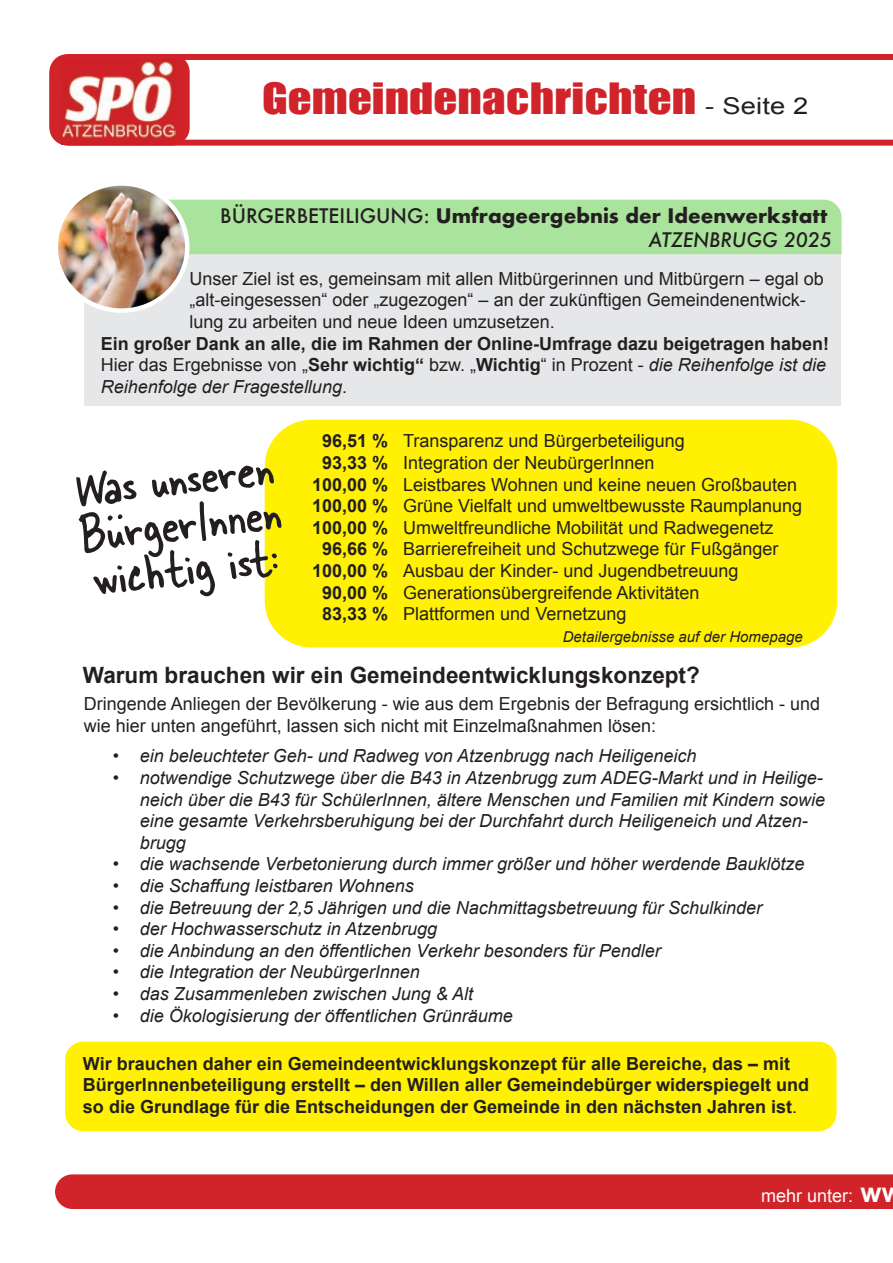
<style>
.page{position:relative;width:893px;height:1263px;background:#fff}
.page>*{position:absolute;margin:0;border:0;box-sizing:border-box;transform-origin:0 0}
.t1{font:57px/45px "Skippy Sharp";color:#231f20;text-align:justify}
.t2{font:39.6px "Impact";letter-spacing:.005em;color:#d1232a;scale:1.18 1}
.t3{font:700 22.5px "Arial";color:#231f20}
.t4{font:700 19.5px/23.4px "Futura";color:#231f20;text-align:right}
.t5{font:italic 18px/21.6px "Arial";color:#231f20}
.t6{font:18px/21.6px "Arial";color:#231f20}
.t7{font:700 18px/21.6px "Arial";color:#231f20}
.t8{font:18px "Arial";color:#fff}
.t9{font:italic 15px "Arial";color:#231f20}
.s1{font-family:"Arial";font-size:23.1px;color:#231f20}
.s2{font-weight:500}
.s3{font-weight:500;font-style:italic}
.s4{font-weight:400}
.s5{font-weight:400;font-style:italic}
.s6{font-weight:700;font-size:27px}
</style>
<div class="page">
<div style="left:65px;top:1042px;width:772px;height:89px;background:#fff101;border-radius:18px"></div>
<div style="left:265px;top:420px;width:572px;height:227px;background:#fff101;border-radius:47px"></div>
<svg style="left:59px;top:54px;width:834px;height:92px"></svg>
<div style="left:49px;top:54px;width:141px;height:92px;background:#d1232a;border-radius:18px"></div>
<img style="left:61px;top:58px;width:114px;height:81px">
<div style="left:55px;top:1174px;width:838px;height:35px;background:#d1232a"></div>
<div style="left:84px;top:247px;width:756px;height:159px;background:#e6e7e9"></div>
<div style="left:187px;top:200px;width:655px;height:54px;background:#aae39c"></div>
<img style="left:59px;top:186px;width:128px;height:122px">
<div style="left:54px;top:181px;width:135px;height:132px;border:4px solid #fff;border-radius:50%"></div>
<h2 class="t2" style="left:262px;top:68px;width:464px">Gemeindenachrichten <span class="s1">- Seite 2</span></h2>
<p class="t4" style="left:220px;top:204px;width:613px"><span class="s2">BÜRGERBETEILIGUNG:</span> Umfrageergebnis der Ideenwerkstatt<br><span class="s3">ATZENBRUGG 2025</span></p>
<p class="t6" style="left:189px;top:268px;width:636px">Unser Ziel ist es, gemeinsam mit allen Mitbürgerinnen und Mitbürgern – egal ob „alt-eingesessen“ oder „zugezogen“ – an der zukünftigen Gemeindenentwick&shy;lung zu arbeiten und neue Ideen umzusetzen.</p>
<p class="t7" style="left:101px;top:333px;width:730px">Ein großer Dank an alle, die im Rahmen der Online-Umfrage dazu beigetragen haben!<br><span class="s4">Hier das Ergebnisse von „</span>Sehr wichtig“ <span class="s4">bzw. „</span>Wichtig<span class="s4">“ in Prozent -</span> <span class="s5">die Reihenfolge ist die<br>Reihenfolge der Fragestellung</span><span class="s4">.</span></p>
<p class="t7" style="left:312px;top:431px;width:78px;text-align:center">96,51 %<br>93,33 %<br>100,00 %<br>100,00 %<br>100,00 %<br>96,66 %<br>100,00 %<br>90,00 %<br>83,33 %</p>
<p class="t6" style="left:403px;top:430px;width:400px">Transparenz und Bürgerbeteiligung<br>Integration der NeubürgerInnen<br>Leistbares Wohnen und keine neuen Großbauten Grüne Vielfalt und umweltbewusste Raumplanung Umweltfreundliche Mobilität und Radwegenetz Barrierefreiheit und Schutzwege für Fußgänger Ausbau der Kinder- und Jugendbetreuung Generationsübergreifende Aktivitäten<br>Plattformen und Vernetzung</p>
<p class="t9" style="left:563px;top:627px;width:242px">Detailergebnisse auf der Homepage</p>
<p class="t3" style="left:83px;top:660px;width:618px">Warum brauchen wir ein Gemeindeentwicklungskonzept?</p>
<h1 class="t1" style="left:71px;top:465px;width:204px;rotate:-7deg">Was unseren BürgerInnen wichtig ist:</h1>
<p class="t6" style="left:84px;top:693px;width:738px">Dringende Anliegen der Bevölkerung - wie aus dem Ergebnis der Befragung ersichtlich - und wie hier unten angeführt, lassen sich nicht mit Einzelmaßnahmen lösen:</p>
<p class="t5" style="left:113px;top:745px;width:585px">• ein beleuchteter Geh- und Radweg von Atzenbrugg nach Heiligeneich</p>
<p class="t5" style="left:140px;top:767px;width:687px;text-indent:-27px">• notwendige Schutzwege über die B43 in Atzenbrugg zum ADEG-Markt und in Heilige&shy;neich über die B43 für SchülerInnen, ältere Menschen und Familien mit Kindern sowie eine gesamte Verkehrsberuhigung bei der Durchfahrt durch Heiligeneich und Atzen&shy;brugg</p>
<p class="t5" style="left:113px;top:853px;width:693px">• die wachsende Verbetonierung durch immer größer und höher werdende Bauklötze</p>
<p class="t5" style="left:113px;top:875px;width:303px">• die Schaffung leistbaren Wohnens</p>
<p class="t5" style="left:113px;top:897px;width:651px">• die Betreuung der 2,5 Jährigen und die Nachmittagsbetreuung für Schulkinder</p>
<p class="t5" style="left:113px;top:918px;width:326px">• der Hochwasserschutz in Atzenbrugg</p>
<p class="t5" style="left:113px;top:940px;width:549px">• die Anbindung an den öffentlichen Verkehr besonders für Pendler</p>
<p class="t5" style="left:113px;top:961px;width:309px">• die Integration der NeubürgerInnen</p>
<p class="t5" style="left:113px;top:983px;width:362px">• das Zusammenleben zwischen Jung &amp; Alt</p>
<p class="t5" style="left:113px;top:1005px;width:402px">• die Ökologisierung der öffentlichen Grünräume</p>
<p class="t7" style="left:83px;top:1053px;width:728px">Wir brauchen daher ein Gemeindeentwicklungskonzept für alle Bereiche, das – mit<br>BürgerInnenbeteiligung erstellt – den Willen aller Gemeindebürger widerspiegelt und so die Grundlage für die Entscheidungen der Gemeinde in den nächsten Jahren ist<span class="s4">.</span></p>
<p class="t8" style="left:761px;top:1183px;width:143px">mehr unter: <span class="s6">ww</span></p>
</div>
